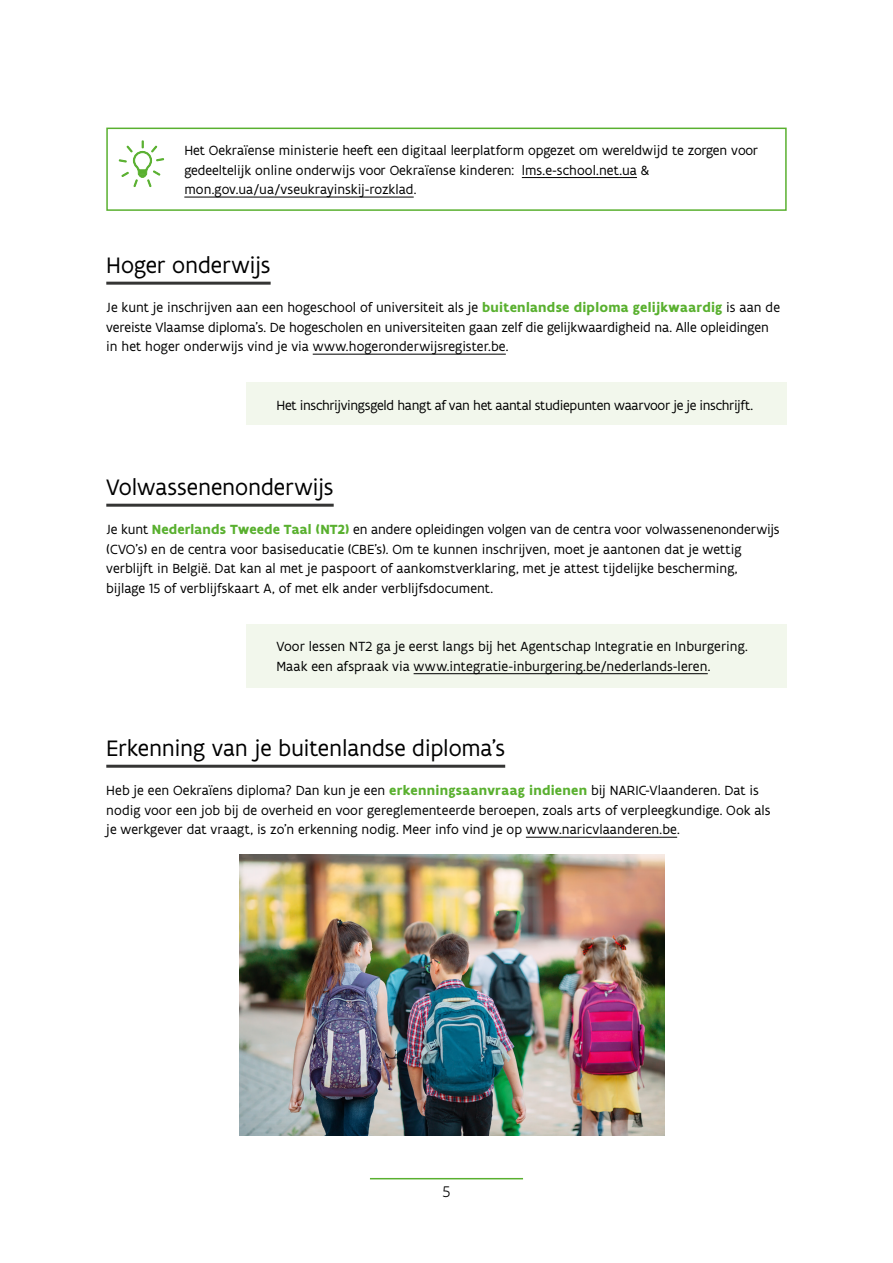
<style>
.page{position:relative;width:893px;height:1263px;background:#fff}
.page>*{position:absolute;margin:0;border:0;box-sizing:border-box;transform-origin:0 0}
.t1{font:24px "Flanders Art Sans";letter-spacing:-.005em;color:#000}
.t2{font:300 16.5px "Flanders Art Sans";color:#000}
.t3{font:14.25px/19.5px "Flanders Art Sans";color:#000}
.t4{font:14.25px "Flanders Art Sans";letter-spacing:-.025em;color:#000}
.s1{font-weight:700;color:#59b02f}
</style>
<div class="page">
<hr style="left:370px;top:1178px;width:153px;height:1px;background:#59b02f">
<div style="left:247px;top:383px;width:540px;height:42px;background:#f2f7ec"></div>
<div style="left:247px;top:624px;width:540px;height:64px;background:#f2f7ec"></div>
<hr style="left:106px;top:282px;width:165px;height:3px;background:#353534">
<hr style="left:313px;top:354px;width:193px;height:1px;background:#000">
<hr style="left:106px;top:504px;width:228px;height:3px;background:#353534">
<hr style="left:414px;top:673px;width:294px;height:1px;background:#000">
<hr style="left:106px;top:765px;width:399px;height:3px;background:#353534">
<hr style="left:526px;top:837px;width:151px;height:1px;background:#000">
<hr style="left:522px;top:177px;width:115px;height:1px;background:#000">
<hr style="left:184px;top:197px;width:230px;height:1px;background:#000">
<div style="left:106px;top:128px;width:681px;height:83px;border:2px solid #59b02f"></div>
<svg style="left:119px;top:140px;width:45px;height:47px"></svg>
<img style="left:239px;top:855px;width:425px;height:280px">
<p class="t3" style="left:184px;top:140px;width:575px">Het Oekraïense ministerie heeft een digitaal leerplatform opgezet om wereldwijd te zorgen voor gedeeltelijk online onderwijs voor Oekraïense kinderen: lms.e-school.net.ua &amp; mon.gov.ua/ua/vseukrayinskij-rozklad.</p>
<h1 class="t1" style="left:106px;top:251px;width:166px">Hoger onderwijs</h1>
<p class="t3" style="left:106px;top:297px;width:675px">Je kunt je inschrijven aan een hogeschool of universiteit als je <span class="s1">buitenlandse diploma gelijkwaardig</span> is aan de vereiste Vlaamse diploma’s. De hogescholen en universiteiten gaan zelf die gelijkwaardigheid na. Alle opleidingen in het hoger onderwijs vind je via www.hogeronderwijsregister.be.</p>
<p class="t4" style="left:276px;top:396px;width:478px">Het inschrijvingsgeld hangt af van het aantal studiepunten waarvoor je je inschrijft.</p>
<h1 class="t1" style="left:106px;top:473px;width:229px">Volwassenenonderwijs</h1>
<p class="t3" style="left:106px;top:519px;width:675px">Je kunt <span class="s1">Nederlands Tweede Taal (NT2)</span> en andere opleidingen volgen van de centra voor volwassenenonderwijs (CVO’s) en de centra voor basiseducatie (CBE’s). Om te kunnen inschrijven, moet je aantonen dat je wettig verblijft in België. Dat kan al met je paspoort of aankomstverklaring, met je attest tijdelijke bescherming, bijlage 15 of verblijfskaart A, of met elk ander verblijfsdocument.</p>
<p class="t3" style="left:276px;top:636px;width:473px">Voor lessen NT2 ga je eerst langs bij het Agentschap Integratie en Inburgering.<br>Maak een afspraak via www.integratie-inburgering.be/nederlands-leren.</p>
<h1 class="t1" style="left:106px;top:734px;width:400px">Erkenning van je buitenlandse diploma’s</h1>
<p class="t3" style="left:106px;top:780px;width:666px">Heb je een Oekraïens diploma? Dan kun je een <span class="s1">erkenningsaanvraag indienen</span> bij NARIC-Vlaanderen. Dat is nodig voor een job bij de overheid en voor gereglementeerde beroepen, zoals arts of verpleegkundige. Ook als je werkgever dat vraagt, is zo’n erkenning nodig. Meer info vind je op www.naricvlaanderen.be.</p>
<p class="t2" style="left:443px;top:1182px;width:9px">5</p>
</div>
